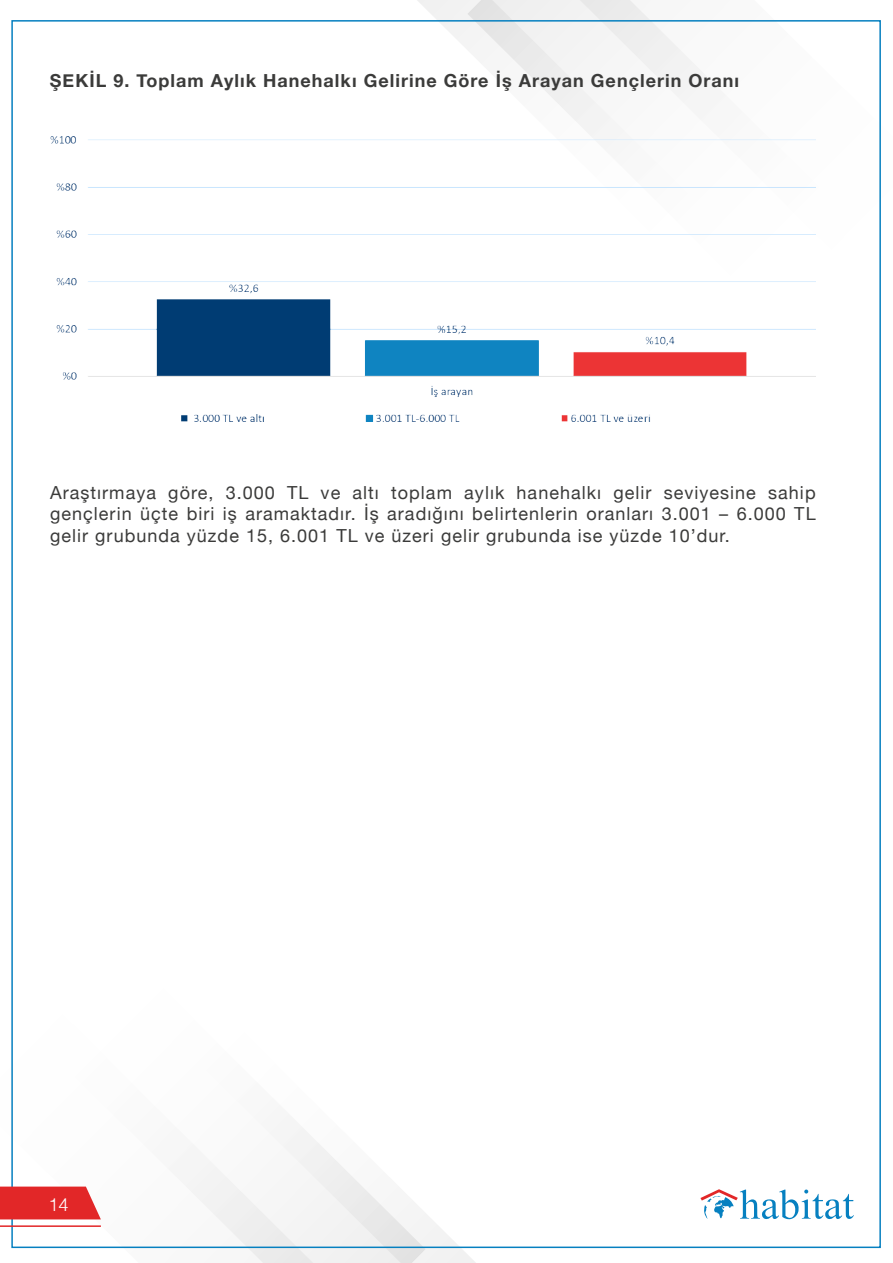
<style>
.page{position:relative;width:893px;height:1263px;background:#fff}
.page>*{position:absolute;margin:0;border:0;box-sizing:border-box;transform-origin:0 0}
.t1{font:18px/21.6px "Helvetica Neue";letter-spacing:.055em;color:#3b3b3a;text-align:justify}
.t2{font:700 18px "Helvetica Neue";letter-spacing:.055em;color:#3b3b3a}
.t3{font:300 18px "Helvetica";color:#fff}
</style>
<div class="page">
<svg style="left:417px;top:0;width:47px;height:46px"></svg>
<svg style="left:464px;top:0;width:352px;height:330px"></svg>
<svg style="left:429px;top:1217px;width:66px;height:46px"></svg>
<svg style="left:0;top:1127px;width:429px;height:136px"></svg>
<svg style="left:0;top:1186px;width:101px;height:33px;background:#e43a3b"></svg>
<hr style="left:0;top:1225px;width:101px;height:2px;background:#e22728">
<img style="left:50px;top:137px;width:765px;height:284px">
<svg style="left:700px;top:1189px;width:154px;height:30px"></svg>
<p class="t2" style="left:50px;top:67px;width:691px">ŞEKİL 9. Toplam Aylık Hanehalkı Gelirine Göre İş Arayan Gençlerin Oranı</p>
<p class="t1" style="left:50px;top:482px;width:767px">Araştırmaya göre, 3.000 TL ve altı toplam aylık hanehalkı gelir seviyesine sahip gençlerin üçte biri iş aramaktadır. İş aradığını belirtenlerin oranları 3.001 – 6.000 TL gelir grubunda yüzde 15, 6.001 TL ve üzeri gelir grubunda ise yüzde 10’dur.</p>
<p class="t3" style="left:49px;top:1190px;width:22px">14</p>
</div>
